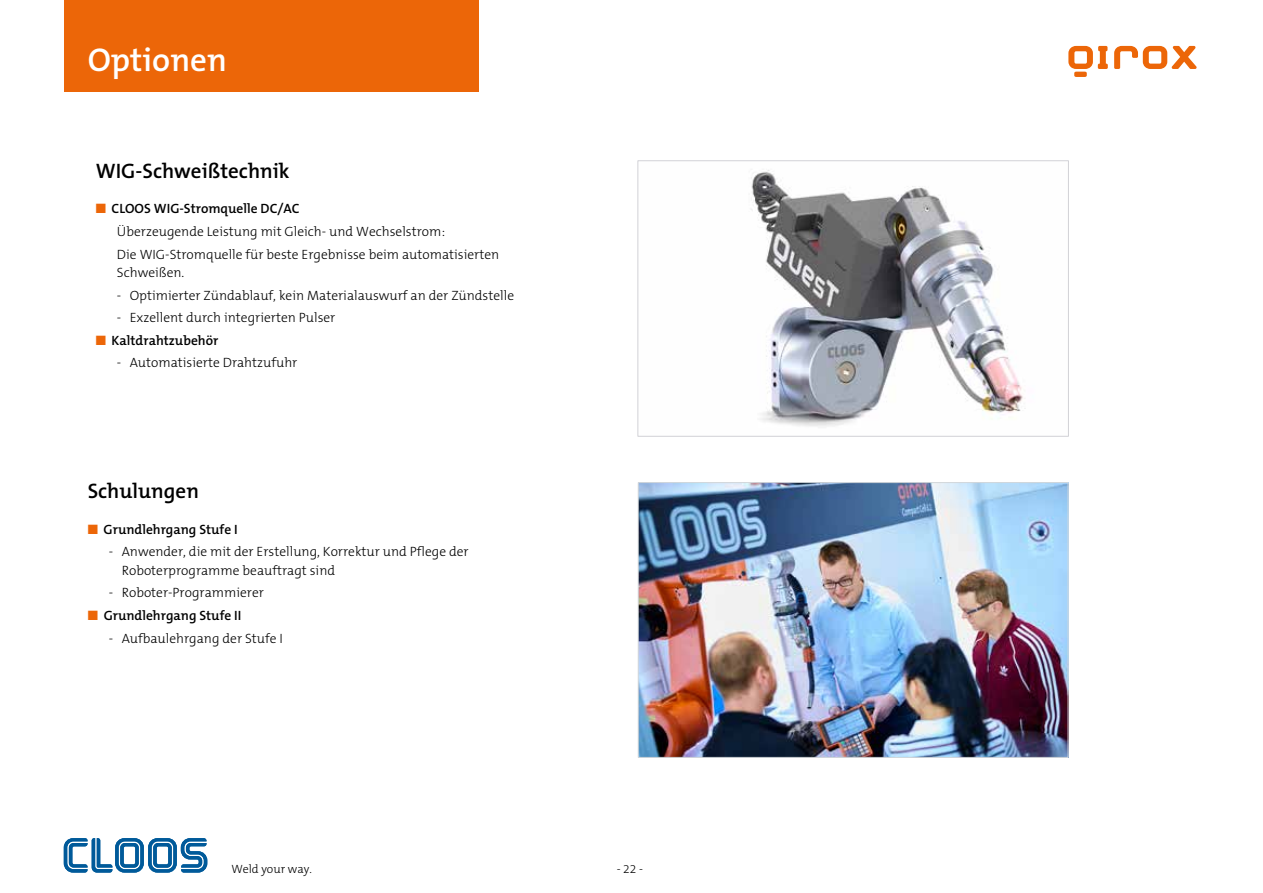
<style>
.page{position:relative;width:1263px;height:893px;background:#fff}
.page>*{position:absolute;margin:0;border:0;box-sizing:border-box;transform-origin:0 0}
.t1{font:600 33px "The Mix B6";color:#fff}
.t2{font:600 21px "The Mix B6";color:#000}
.t3{font:300 13.5px/22.6px "The Mix B3";color:#000}
.t4{font:600 13.5px "The Mix B6";color:#000}
.t5{font:300 12px "The Mix B3";color:#000}
.s1{color:#ec6608}
</style>
<div class="page">
<svg style="left:64px;top:838px;width:143px;height:35px"></svg>
<div style="left:64px;top:0;width:414px;height:92px;background:#ec6608"></div>
<svg style="left:1068px;top:46px;width:40px;height:31px"></svg>
<svg style="left:1114px;top:46px;width:82px;height:23px"></svg>
<img style="left:640px;top:484px;width:426px;height:272px">
<div style="left:638px;top:482px;width:430px;height:276px;border:1px solid #d3d7da"></div>
<img style="left:751px;top:170px;width:275px;height:257px">
<div style="left:637px;top:160px;width:432px;height:277px;border:1px solid #d2d2d7"></div>
<h1 class="t1" style="left:88px;top:42px;width:141px">Optionen</h1>
<h2 class="t2" style="left:96px;top:159px;width:196px">WIG-Schweißtechnik</h2>
<p class="t4" style="left:96px;top:201px;width:205px"><span class="s1">■</span> CLOOS WIG-Stromquelle DC/AC</p>
<p class="t3" style="left:117px;top:220px;width:384px">Überzeugende Leistung mit Gleich- und Wechselstrom:<br>Die WIG-Stromquelle für beste Ergebnisse beim automatisierten</p>
<p class="t3" style="left:117px;top:261px;width:69px">Schweißen.</p>
<p class="t3" style="left:117px;top:284px;width:399px">- Optimierter Zündablauf, kein Materialauswurf an der Zündstelle</p>
<p class="t3" style="left:117px;top:307px;width:220px">- Exzellent durch integrierten Pulser</p>
<p class="t4" style="left:96px;top:333px;width:124px"><span class="s1">■</span> Kaltdrahtzubehör</p>
<p class="t3" style="left:117px;top:352px;width:182px">- Automatisierte Drahtzufuhr</p>
<h2 class="t2" style="left:88px;top:480px;width:113px">Schulungen</h2>
<p class="t4" style="left:88px;top:522px;width:152px"><span class="s1">■</span> Grundlehrgang Stufe I</p>
<p class="t3" style="left:122px;top:543px;width:348px;line-height:18.3px;text-indent:-13px">- Anwender, die mit der Erstellung, Korrektur und Pflege der<br>Roboterprogramme beauftragt sind</p>
<p class="t3" style="left:109px;top:582px;width:157px">- Roboter-Programmierer</p>
<p class="t4" style="left:88px;top:608px;width:155px"><span class="s1">■</span> Grundlehrgang Stufe II</p>
<p class="t3" style="left:109px;top:627px;width:175px">- Aufbaulehrgang der Stufe I</p>
<p class="t5" style="left:231px;top:862px;width:82px">Weld your way.</p>
<p class="t5" style="left:617px;top:862px;width:28px">- 22 -</p>
</div>
